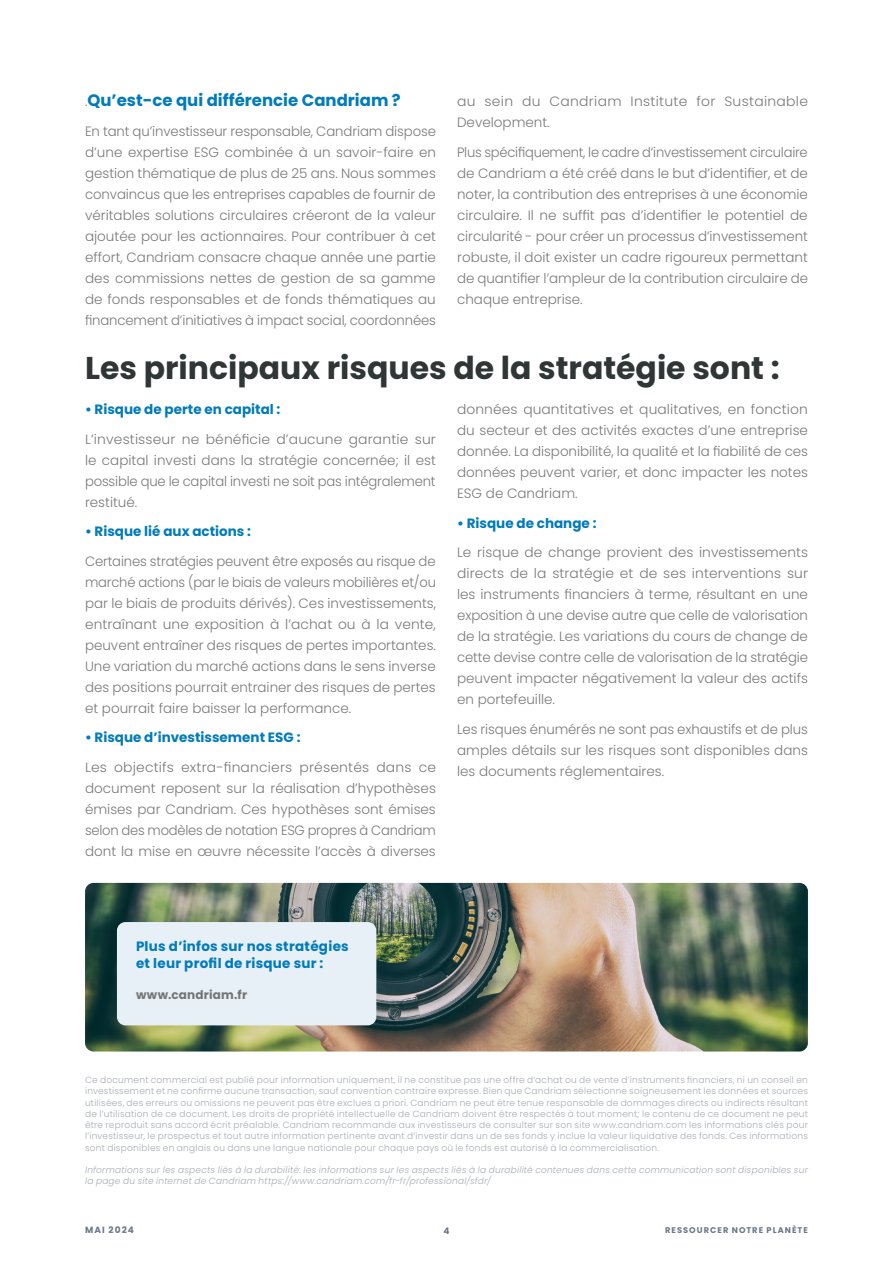
<style>
.page{position:relative;width:893px;height:1263px;background:#fff}
.page>*{position:absolute;margin:0;border:0;box-sizing:border-box;transform-origin:0 0}
.t1{font:700 31.5px "Poppins";color:#303535}
.t2{font:700 16.5px "Poppins";color:#007bbb}
.t3{font:300 13.5px/21px "Poppins";color:#7a7a7a;text-align:justify}
.t4{font:700 13.5px "Poppins";color:#007bbb}
.t5{font:300 13.5px/21px "Poppins";letter-spacing:.02em;color:#7a7a7a}
.t6{font:700 13.5px/17.2px "Poppins";letter-spacing:.02em;color:#007bbb}
.t7{font:700 12px "Poppins";letter-spacing:.015em;color:#757574}
.t8{font:300 9px/11.2px "Poppins";letter-spacing:.025em;color:#a7abb7;text-align:justify}
.t9{font:italic 300 9px/11.2px "Poppins";letter-spacing:.025em;color:#a7abb7}
.t10{font:700 9px "Poppins";letter-spacing:.12em;color:#6b7888}
.t11{font:700 8.25px "Poppins";letter-spacing:.125em;color:#6b7888}
.s1{font-weight:300;font-size:13.5px;color:#7a7a7a}
</style>
<div class="page">
<img style="left:85px;top:883px;width:723px;height:168px">
<div style="left:117px;top:922px;width:259px;height:103px;background:#e7f0f6;border-radius:9px"></div>
<p class="t2" style="left:85px;top:91px;width:317px"><span class="s1">.</span>Qu’est-ce qui différencie Candriam ?</p>
<p class="t3" style="left:85px;top:120px;width:352px">En tant qu’investisseur responsable, Candriam dispose d’une expertise ESG combinée à un savoir-faire en gestion thématique de plus de 25 ans. Nous sommes convaincus que les entreprises capables de fournir de véritables solutions circulaires créeront de la valeur ajoutée pour les actionnaires. Pour contribuer à cet effort, Candriam consacre chaque année une partie des commissions nettes de gestion de sa gamme de fonds responsables et de fonds thématiques au financement d’initiatives à impact social, coordonnées</p>
<p class="t5" style="left:457px;top:91px;width:352px">au sein du Candriam Institute for Sustainable<br>Development.</p>
<p class="t3" style="left:457px;top:141px;width:353px">Plus spécifiquement, le cadre d’investissement circulaire de Candriam a été créé dans le but d’identifier, et de noter, la contribution des entreprises à une économie circulaire. Il ne suffit pas d’identifier le potentiel de circularité - pour créer un processus d’investissement robuste, il doit exister un cadre rigoureux permettant de quantifier l’ampleur de la contribution circulaire de chaque entreprise.</p>
<h1 class="t1" style="left:85px;top:350px;width:696px">Les principaux risques de la stratégie sont :</h1>
<p class="t4" style="left:85px;top:401px;width:197px">• Risque de perte en capital :</p>
<p class="t3" style="left:85px;top:428px;width:352px">L’investisseur ne bénéficie d’aucune garantie sur le capital investi dans la stratégie concernée; il est possible que le capital investi ne soit pas intégralement restitué.</p>
<p class="t4" style="left:85px;top:523px;width:168px">• Risque lié aux actions :</p>
<p class="t3" style="left:85px;top:550px;width:352px">Certaines stratégies peuvent être exposés au risque de marché actions (par le biais de valeurs mobilières et/ou par le biais de produits dérivés). Ces investissements, entraînant une exposition à l’achat ou à la vente, peuvent entraîner des risques de pertes importantes.<br>Une variation du marché actions dans le sens inverse des positions pourrait entrainer des risques de pertes et pourrait faire baisser la performance.</p>
<p class="t4" style="left:85px;top:729px;width:217px">• Risque d’investissement ESG :</p>
<p class="t3" style="left:85px;top:756px;width:352px">Les objectifs extra-financiers présentés dans ce document reposent sur la réalisation d’hypothèses émises par Candriam. Ces hypothèses sont émises selon des modèles de notation ESG propres à Candriam dont la mise en œuvre nécessite l’accès à diverses</p>
<p class="t3" style="left:457px;top:399px;width:352px">données quantitatives et qualitatives, en fonction du secteur et des activités exactes d’une entreprise donnée. La disponibilité, la qualité et la fiabilité de ces données peuvent varier, et donc impacter les notes ESG de Candriam.</p>
<p class="t4" style="left:457px;top:515px;width:141px">• Risque de change :</p>
<p class="t3" style="left:457px;top:542px;width:352px">Le risque de change provient des investissements directs de la stratégie et de ses interventions sur les instruments financiers à terme, résultant en une exposition à une devise autre que celle de valorisation de la stratégie. Les variations du cours de change de cette devise contre celle de valorisation de la stratégie peuvent impacter négativement la valeur des actifs en portefeuille.</p>
<p class="t3" style="left:457px;top:718px;width:352px">Les risques énumérés ne sont pas exhaustifs et de plus amples détails sur les risques sont disponibles dans les documents réglementaires.</p>
<p class="t6" style="left:136px;top:937px;width:214px">Plus d’infos sur nos stratégies et leur profil de risque sur :</p>
<p class="t7" style="left:136px;top:987px;width:113px">www.candriam.fr</p>
<p class="t8" style="left:85px;top:1074px;width:724px">Ce document commercial est publié pour information uniquement, il ne constitue pas une offre d’achat ou de vente d’instruments financiers, ni un conseil en investissement et ne confirme aucune transaction, sauf convention contraire expresse. Bien que Candriam sélectionne soigneusement les données et sources utilisées, des erreurs ou omissions ne peuvent pas être exclues a priori. Candriam ne peut être tenue responsable de dommages directs ou indirects résultant de l’utilisation de ce document. Les droits de propriété intellectuelle de Candriam doivent être respectés à tout moment; le contenu de ce document ne peut être reproduit sans accord écrit préalable. Candriam recommande aux investisseurs de consulter sur son site www.candriam.com les informations clés pour l’investisseur, le prospectus et tout autre information pertinente avant d’investir dans un de ses fonds y inclue la valeur liquidative des fonds. Ces informations sont disponibles en anglais ou dans une langue nationale pour chaque pays où le fonds est autorisé à la commercialisation.</p>
<p class="t9" style="left:85px;top:1164px;width:724px">Informations sur les aspects liés à la durabilité: les informations sur les aspects liés à la durabilité contenues dans cette communication sont disponibles sur la page du site internet de Candriam https://www.candriam.com/fr-fr/professional/sfdr/</p>
<p class="t10" style="left:85px;top:1224px;width:50px">MAI 2024</p>
<p class="t10" style="left:443px;top:1225px;width:8px">4</p>
<p class="t11" style="left:665px;top:1225px;width:144px">RESSOURCER NOTRE PLANÈTE</p>
</div>
